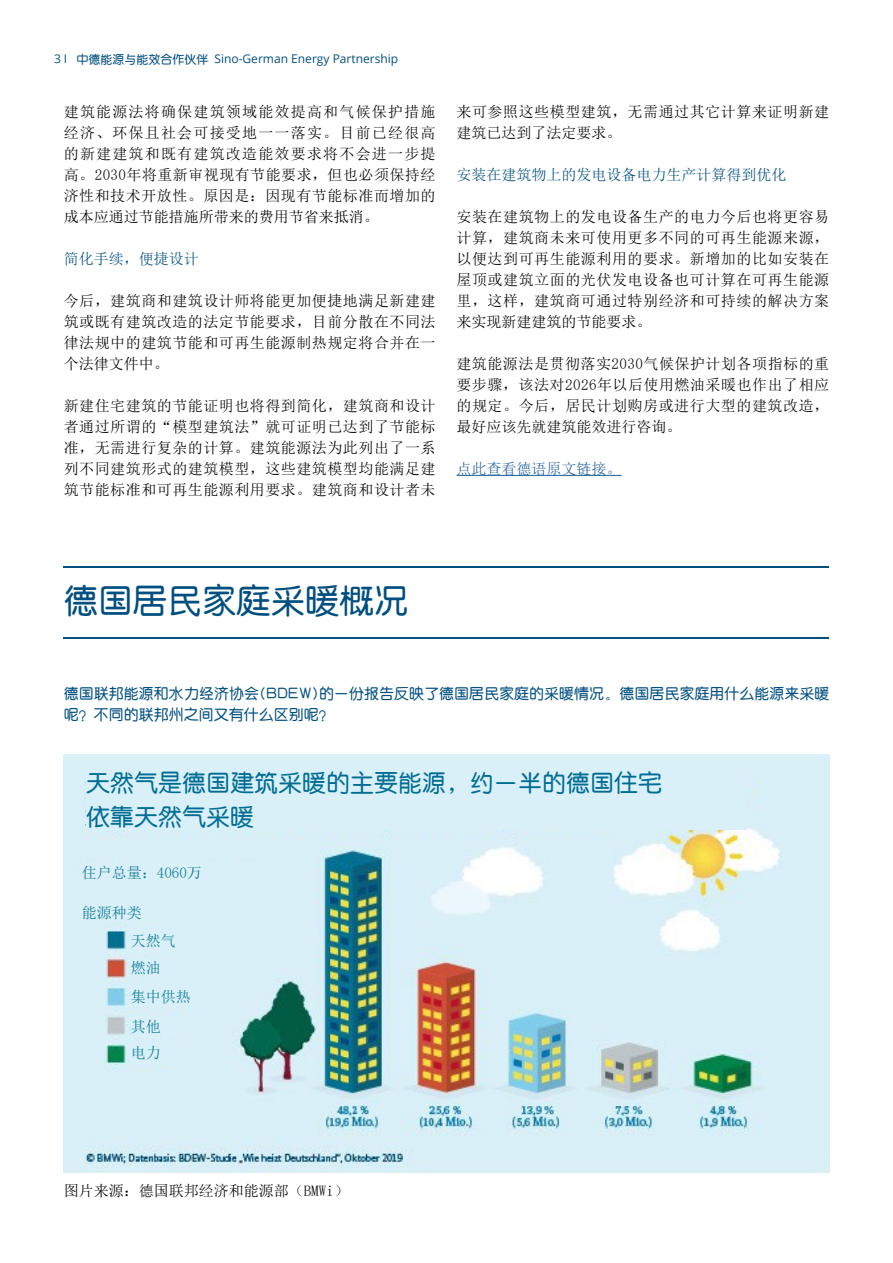
<style>
.page{position:relative;width:893px;height:1263px;background:#fff}
.page>*{position:absolute;margin:0;border:0;box-sizing:border-box;transform-origin:0 0}
.t1{font:34.5px "H Ye 3 gj";color:#004f80}
.t2{font:24px/34.5px "H Ye 3 gj";color:#006d95}
.t3{font:15px/21px "Sim Sun";letter-spacing:.035em;color:#000;text-align:justify}
.t4{font:15px/21px "H Ye 3 gj";color:#004f80}
.t5{font:15px "Sim Sun";color:#004f80}
.t6{font:15px/27.5px "Sim Sun";color:#067792}
.t7{font:15px "Sim Sun";color:#000}
.t8{font:15px "Sim Sun";color:#215e9e}
.t9{font:12px "Open Sans";color:#004f80}
.s1{font-family:"H Ye 3 gj"}
</style>
<div class="page">
<hr style="left:64px;top:566px;width:765px;height:2px;background:#004f80">
<hr style="left:64px;top:637px;width:765px;height:1px;background:#004f80">
<img style="left:64px;top:754px;width:765px;height:419px">
<div style="left:131px;top:930px;width:98px;height:20px;background:#d9f0f8"></div>
<div style="left:131px;top:957px;width:98px;height:21px;background:#d9f0f8"></div>
<div style="left:131px;top:986px;width:98px;height:21px;background:#d9f0f8"></div>
<div style="left:131px;top:1016px;width:98px;height:21px;background:#d9f0f8"></div>
<div style="left:131px;top:1043px;width:98px;height:20px;background:#d9f0f8"></div>
<div style="left:82px;top:862px;width:198px;height:20px;background:#d9f0f8"></div>
<div style="left:82px;top:902px;width:198px;height:21px;background:#d9f0f8"></div>
<div style="left:86px;top:767px;width:660px;height:63px;background:#d9f0f8"></div>
<hr style="left:456px;top:475px;width:165px;height:1px;background:#215e9e">
<p class="t9" style="left:54px;top:51px;width:346px">3 I <span class="s1">中德能源与能效合作伙伴</span> Sino-German Energy Partnership</p>
<p class="t3" style="left:64px;top:101px;width:373px">建筑能源法将确保建筑领域能效提高和气候保护措施经济、环保且社会可接受地一一落实。目前已经很高的新建建筑和既有建筑改造能效要求将不会进一步提高。2030年将重新审视现有节能要求，但也必须保持经济性和技术开放性。原因是：因现有节能标准而增加的成本应通过节能措施所带来的费用节省来抵消。</p>
<p class="t5" style="left:64px;top:251px;width:136px">简化手续，便捷设计</p>
<p class="t3" style="left:64px;top:290px;width:373px">今后，建筑商和建筑设计师将能更加便捷地满足新建建筑或既有建筑改造的法定节能要求，目前分散在不同法律法规中的建筑节能和可再生能源制热规定将合并在一个法律文件中。</p>
<p class="t3" style="left:64px;top:395px;width:373px">新建住宅建筑的节能证明也将得到简化，建筑商和设计者通过所谓的“模型建筑法”就可证明已达到了节能标准，无需进行复杂的计算。建筑能源法为此列出了一系列不同建筑形式的建筑模型，这些建筑模型均能满足建筑节能标准和可再生能源利用要求。建筑商和设计者未</p>
<p class="t3" style="left:456px;top:101px;width:374px">来可参照这些模型建筑，无需通过其它计算来证明新建建筑已达到了法定要求。</p>
<p class="t5" style="left:456px;top:167px;width:331px">安装在建筑物上的发电设备电力生产计算得到优化</p>
<p class="t3" style="left:456px;top:206px;width:374px">安装在建筑物上的发电设备生产的电力今后也将更容易计算，建筑商未来可使用更多不同的可再生能源来源，以便达到可再生能源利用的要求。新增加的比如安装在屋顶或建筑立面的光伏发电设备也可计算在可再生能源里，这样，建筑商可通过特别经济和可持续的解决方案来实现新建建筑的节能要求。</p>
<p class="t3" style="left:456px;top:353px;width:374px">建筑能源法是贯彻落实2030气候保护计划各项指标的重要步骤，该法对2026年以后使用燃油采暖也作出了相应的规定。今后，居民计划购房或进行大型的建筑改造，最好应该先就建筑能效进行咨询。</p>
<p class="t8" style="left:456px;top:461px;width:166px">点此查看德语原文链接。</p>
<h1 class="t1" style="left:64px;top:583px;width:346px">德国居民家庭采暖概况</h1>
<p class="t4" style="left:64px;top:683px;width:767px">德国联邦能源和水力经济协会(BDEW)的一份报告反映了德国居民家庭的采暖情况。德国居民家庭用什么能源来采暖呢？不同的联邦州之间又有什么区别呢？</p>
<h2 class="t2" style="left:86px;top:765px;width:578px">天然气是德国建筑采暖的主要能源，约一半的德国住宅依靠天然气采暖</h2>
<p class="t6" style="left:82px;top:858px;width:121px">住户总量：4060万</p>
<p class="t6" style="left:82px;top:899px;width:61px">能源种类</p>
<p class="t6" style="left:131px;top:926px;width:46px">天然气燃油</p>
<p class="t6" style="left:131px;top:982px;width:61px;line-height:29.8px">集中供热其他</p>
<p class="t6" style="left:131px;top:1039px;width:31px">电力</p>
<p class="t7" style="left:64px;top:1183px;width:286px">图片来源：德国联邦经济和能源部（BMWi）</p>
</div>
